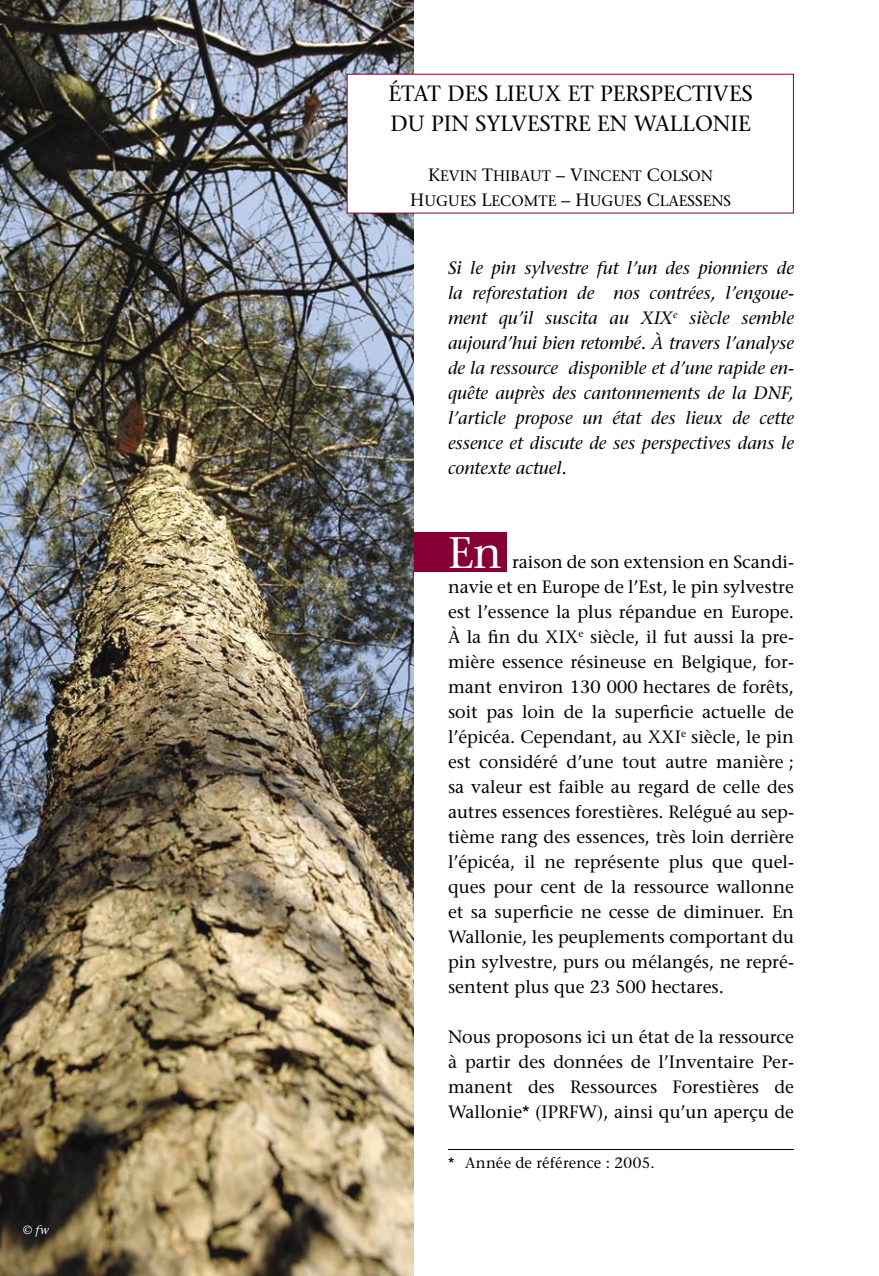
<style>
.page{position:relative;width:879px;height:1276px;background:#fff}
.page>*{position:absolute;margin:0;border:0;box-sizing:border-box;transform-origin:0 0}
.t1{font:44px "Stone Serif";color:#fff}
.t2{font:22px/30px "Stone Serif";color:#000}
.t3{font:17.8px/25px "Stone Serif";color:#000;text-align:justify}
.t4{font:italic 17.8px/25px "Stone Serif";color:#000;text-align:justify}
.t5{font:15.2px/25px "Stone Serif";color:#000;text-align:center}
.t6{font:15px "Stone Serif";letter-spacing:.015em;color:#000}
.t7{font:italic 12px "Stone Serif";color:#fff}
.s1{font-size:17.8px}
</style>
<div class="page">
<div style="left:412px;top:532px;width:95px;height:40px;background:#850035"></div>
<img style="left:0;top:0;width:414px;height:1276px">
<div style="left:347px;top:74px;width:446px;height:139px;background:#fff"></div>
<hr style="left:448px;top:1149px;width:346px;height:1px;background:#000">
<p class="t7" style="left:23px;top:1223px;width:28px">© fw</p>
<p class="t2" style="left:388px;top:78px;width:365px">ÉTAT DES LIEUX ET PERSPECTIVES<br>DU PIN SYLVESTRE EN WALLONIE</p>
<p class="t5" style="left:410px;top:163px;width:322px"><span class="s1">K</span>EVIN <span class="s1">T</span>HIBAUT <span class="s1">– V</span>INCENT <span class="s1">C</span>OLSON<br><span class="s1">H</span>UGUES <span class="s1">L</span>ECOMTE <span class="s1">– H</span>UGUES <span class="s1">C</span>LAESSENS</p>
<p class="t4" style="left:448px;top:255px;width:347px">Si le pin sylvestre fut l’un des pionniers de la reforestation de nos contrées, l’engoue&shy;ment qu’il suscita au XIX<sup>e</sup> siècle semble aujourd’hui bien retombé. À travers l’analyse de la ressource disponible et d’une rapide en&shy;quête auprès des cantonnements de la DNF, l’article propose un état des lieux de cette essence et discute de ses perspectives dans le contexte actuel.</p>
<h1 class="t1" style="left:448px;top:526px;width:56px">En</h1>
<p class="t3" style="left:448px;top:549px;width:347px;text-indent:64px">raison de son extension en Scandi&shy;navie et en Europe de l’Est, le pin sylvestre est l’essence la plus répandue en Europe.<br>À la fin du XIX<sup>e</sup> siècle, il fut aussi la pre&shy;mière essence résineuse en Belgique, for&shy;mant environ 130 000 hectares de forêts, soit pas loin de la superficie actuelle de l’épicéa. Cependant, au XXI<sup>e</sup> siècle, le pin est considéré d’une tout autre manière ; sa valeur est faible au regard de celle des autres essences forestières. Relégué au sep&shy;tième rang des essences, très loin derrière l’épicéa, il ne représente plus que quel&shy;ques pour cent de la ressource wallonne et sa superficie ne cesse de diminuer. En Wallonie, les peuplements comportant du pin sylvestre, purs ou mélangés, ne repré&shy;sentent plus que 23 500 hectares.</p>
<p class="t3" style="left:448px;top:1024px;width:347px">Nous proposons ici un état de la ressource à partir des données de l’Inventaire Per&shy;manent des Ressources Forestières de Wallonie* (IPRFW), ainsi qu’un aperçu de</p>
<p class="t6" style="left:448px;top:1153px;width:208px">* Année de référence : 2005.</p>
</div>
